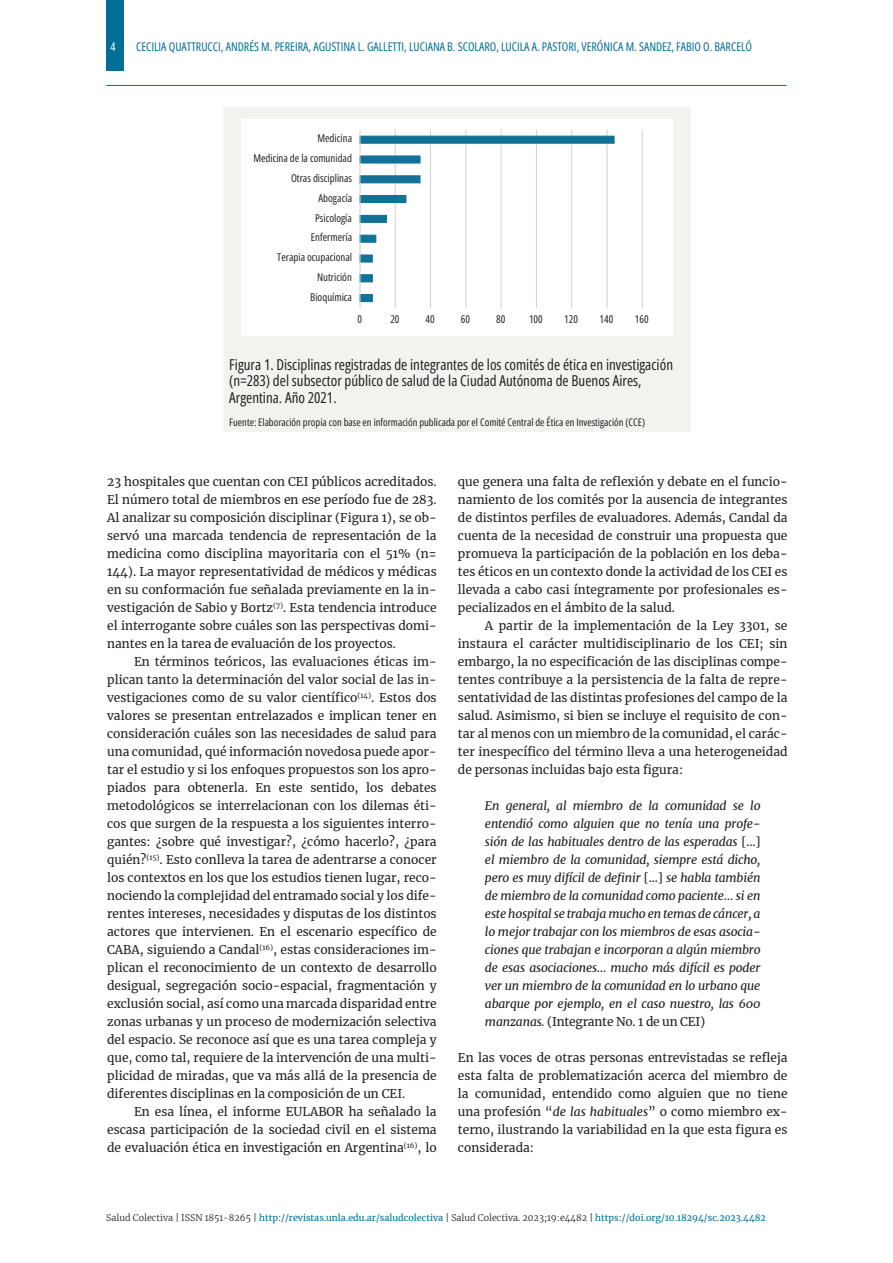
<style>
.page{position:relative;width:893px;height:1263px;background:#fff}
.page>*{position:absolute;margin:0;border:0;box-sizing:border-box;transform-origin:0 0}
.tabla_titulo{font:15px/16.5px "Open Sans";color:#231f20}
.cuerpo{font:12px/18px "Merriweather";color:#231f20;text-align:justify}
.cuerpo-cita-interior{font:italic 12px/18px "Merriweather";letter-spacing:-.015em;color:#231f20;text-align:justify}
.cuerpo_sin_sangría{font:12px/18px "Merriweather";color:#231f20;text-align:justify}
.t1{font:12px "Open Sans";color:#006e96}
.t2{font:12px "Open Sans";color:#fff}
.t3{font:condensed 10.8px "Open Sans Roman";color:#231f20}
.tabla_texto{font:10.5px "Open Sans";color:#231f20}
.t4{font:9px "Merriweather";color:#006e96}
.s1{font-style:normal}
.s2{font-style:italic}
.s3{font-weight:300;color:#231f20}
</style>
<div class="page">
<div style="left:106px;top:0;width:17px;height:71px;background:#006e96"></div>
<hr style="left:106px;top:85px;width:681px;height:1px;background:#006e96">
<div style="left:223px;top:106px;width:468px;height:326px;background:#f2f2ef"></div>
<div style="left:241px;top:119px;width:432px;height:216px;background:#fff"></div>
<hr style="left:642px;top:130px;width:1px;height:178px;background:#d0d1d1">
<hr style="left:607px;top:130px;width:1px;height:178px;background:#d0d1d1">
<hr style="left:571px;top:130px;width:1px;height:178px;background:#d0d1d1">
<hr style="left:536px;top:130px;width:1px;height:178px;background:#d0d1d1">
<hr style="left:501px;top:130px;width:1px;height:178px;background:#d0d1d1">
<hr style="left:465px;top:130px;width:1px;height:178px;background:#d0d1d1">
<hr style="left:430px;top:130px;width:1px;height:178px;background:#d0d1d1">
<hr style="left:395px;top:130px;width:1px;height:178px;background:#d0d1d1">
<svg style="left:361px;top:135px;width:254px;height:168px"></svg>
<hr style="left:360px;top:130px;width:1px;height:178px;background:#d0d1d1">
<p class="t2" style="left:111px;top:39px;width:7px">4</p>
<p class="t1" style="left:136px;top:39px;width:617px">CECILIA QUATTRUCCI, ANDRÉS M. PEREIRA, AGUSTINA L. GALLETTI, LUCIANA B. SCOLARO, LUCILA A. PASTORI, VERÓNICA M. SANDEZ, FABIO O. BARCELÓ</p>
<p class="t3" style="left:317px;top:131px;width:36px">Medicina</p>
<p class="t3" style="left:253px;top:151px;width:100px">Medicina de la comunidad</p>
<p class="t3" style="left:291px;top:171px;width:62px">Otras disciplinas</p>
<p class="t3" style="left:318px;top:190px;width:35px">Abogacía</p>
<p class="t3" style="left:315px;top:210px;width:38px">Psicología</p>
<p class="t3" style="left:311px;top:230px;width:43px">Enfermería</p>
<p class="t3" style="left:277px;top:250px;width:76px">Terapia ocupacional</p>
<p class="t3" style="left:317px;top:270px;width:36px">Nutrición</p>
<p class="t3" style="left:310px;top:289px;width:43px">Bioquímica</p>
<p class="t3" style="left:358px;top:312px;width:6px">0</p>
<p class="t3" style="left:390px;top:312px;width:11px">20</p>
<p class="t3" style="left:426px;top:312px;width:11px">40</p>
<p class="t3" style="left:461px;top:312px;width:11px">60</p>
<p class="t3" style="left:496px;top:312px;width:11px">80</p>
<p class="t3" style="left:529px;top:312px;width:15px">100</p>
<p class="t3" style="left:564px;top:312px;width:15px">120</p>
<p class="t3" style="left:600px;top:312px;width:15px">140</p>
<p class="t3" style="left:635px;top:312px;width:15px">160</p>
<p class="tabla_titulo" style="left:229px;top:356px;width:445px">Figura 1. Disciplinas registradas de integrantes de los comités de ética en investigación (n=283) del subsector público de salud de la Ciudad Autónoma de Buenos Aires,<br>Argentina. Año 2021.</p>
<p class="tabla_texto" style="left:229px;top:415px;width:417px">Fuente: Elaboración propia con base en información publicada por el Comité Central de Ética en Investigación (CCE)</p>
<p class="cuerpo" style="left:107px;top:472px;width:331px">23 hospitales que cuentan con CEI públicos acreditados.<br>El número total de miembros en ese período fue de 283.<br>Al analizar su composición disciplinar (Figura 1), se ob&shy;servó una marcada tendencia de representación de la medicina como disciplina mayoritaria con el 51% (n= 144). La mayor representatividad de médicos y médicas en su conformación fue señalada previamente en la in&shy;vestigación de Sabio y Bortz<sup>(7)</sup>. Esta tendencia introduce el interrogante sobre cuáles son las perspectivas domi&shy;nantes en la tarea de evaluación de los proyectos.</p>
<p class="cuerpo" style="left:107px;top:652px;width:331px;text-indent:27px">En términos teóricos, las evaluaciones éticas im&shy;plican tanto la determinación del valor social de las in&shy;vestigaciones como de su valor científico<sup>(14)</sup>. Estos dos valores se presentan entrelazados e implican tener en consideración cuáles son las necesidades de salud para una comunidad, qué información novedosa puede apor&shy;tar el estudio y si los enfoques propuestos son los apro&shy;piados para obtenerla. En este sentido, los debates metodológicos se interrelacionan con los dilemas éti&shy;cos que surgen de la respuesta a los siguientes interro&shy;gantes: ¿sobre qué investigar?, ¿cómo hacerlo?, ¿para quién?<sup>(15)</sup>. Esto conlleva la tarea de adentrarse a conocer los contextos en los que los estudios tienen lugar, reco&shy;nociendo la complejidad del entramado social y los dife&shy;rentes intereses, necesidades y disputas de los distintos actores que intervienen. En el escenario específico de CABA, siguiendo a Candal<sup>(16)</sup>, estas consideraciones im&shy;plican el reconocimiento de un contexto de desarrollo desigual, segregación socio-espacial, fragmentación y exclusión social, así como una marcada disparidad entre zonas urbanas y un proceso de modernización selectiva del espacio. Se reconoce así que es una tarea compleja y que, como tal, requiere de la intervención de una multi&shy;plicidad de miradas, que va más allá de la presencia de diferentes disciplinas en la composición de un CEI.</p>
<p class="cuerpo" style="left:107px;top:1102px;width:331px;text-indent:27px">En esa línea, el informe EULABOR ha señalado la escasa participación de la sociedad civil en el sistema de evaluación ética en investigación en Argentina<sup>(16)</sup>, lo</p>
<p class="cuerpo" style="left:458px;top:472px;width:331px">que genera una falta de reflexión y debate en el funcio&shy;namiento de los comités por la ausencia de integrantes de distintos perfiles de evaluadores. Además, Candal da cuenta de la necesidad de construir una propuesta que promueva la participación de la población en los deba&shy;tes éticos en un contexto donde la actividad de los CEI es llevada a cabo casi íntegramente por profesionales es&shy;pecializados en el ámbito de la salud.</p>
<p class="cuerpo" style="left:458px;top:616px;width:331px;text-indent:27px">A partir de la implementación de la Ley 3301, se instaura el carácter multidisciplinario de los CEI; sin embargo, la no especificación de las disciplinas compe&shy;tentes contribuye a la persistencia de la falta de repre&shy;sentatividad de las distintas profesiones del campo de la salud. Asimismo, si bien se incluye el requisito de con&shy;tar al menos con un miembro de la comunidad, el carác&shy;ter inespecífico del término lleva a una heterogeneidad de personas incluidas bajo esta figura:</p>
<p class="cuerpo-cita-interior" style="left:485px;top:796px;width:277px">En general, al miembro de la comunidad se lo entendió como alguien que no tenía una profe&shy;sión de las habituales dentro de las esperadas <span class="s1">[...] </span>el miembro de la comunidad, siempre está dicho, pero es muy difícil de definir <span class="s1">[...]</span> se habla también de miembro de la comunidad como paciente… si en este hospital se trabaja mucho en temas de cáncer, a lo mejor trabajar con los miembros de esas asocia&shy;ciones que trabajan e incorporan a algún miembro de esas asociaciones… mucho más difícil es poder ver un miembro de la comunidad en lo urbano que abarque por ejemplo, en el caso nuestro, las 600 manzanas. <span class="s1">(Integrante No. 1 de un CEI)</span></p>
<p class="cuerpo_sin_sangría" style="left:458px;top:1048px;width:331px">En las voces de otras personas entrevistadas se refleja esta falta de problematización acerca del miembro de la comunidad, entendido como alguien que no tiene una profesión “<span class="s2">de las habituales</span>” o como miembro ex&shy;terno, ilustrando la variabilidad en la que esta figura es considerada:</p>
<p class="t4" style="left:106px;top:1211px;width:661px"><span class="s3">Salud Colectiva | ISSN 1851-8265 |</span> http://revistas.unla.edu.ar/saludcolectiva <span class="s3">| Salud Colectiva. 2023;19:e4482 |</span> https://doi.org/10.18294/sc.2023.4482</p>
</div>
